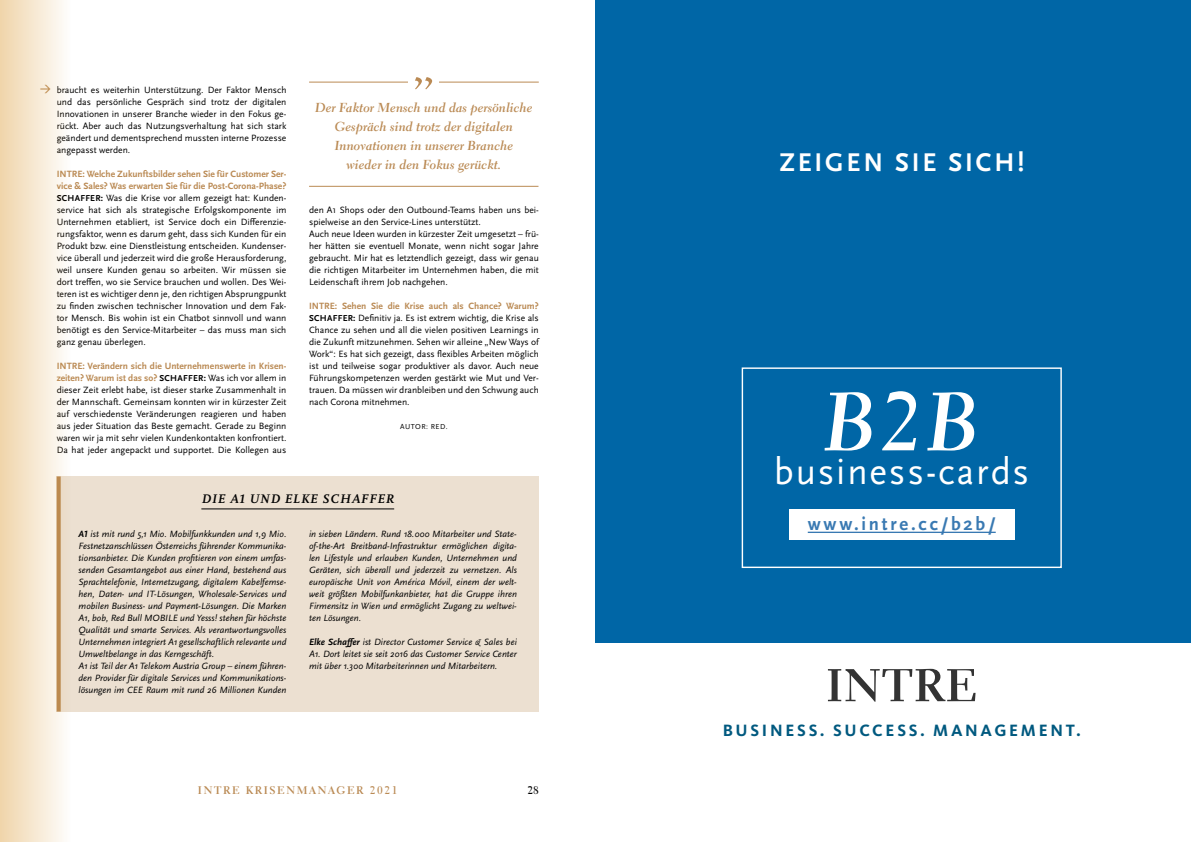
<style>
.page{position:relative;width:1191px;height:842px;background:#fff}
.page>*{position:absolute;margin:0;border:0;box-sizing:border-box;transform-origin:0 0}
.t1{font:82.3px "Electra LT Std Bold Cursive";color:#fff}
.t2{font:38.4px "Scala Sans Pro";letter-spacing:.05em;color:#fff}
.t3{font:700 26.8px "Scala Sans Pro";letter-spacing:.11em;color:#fff}
.t4{font:700 19.2px "Scala Sans Pro";letter-spacing:.15em;color:#3979b2}
.t5{font:700 17px "Kievit Pro";letter-spacing:.16em;color:#00597f}
.t6{font:13px/19px "Electra LT Std Bold Cursive";color:#ba8a54;text-align:center}
.t7{font:italic 700 13px "Scala Pro";letter-spacing:.06em;color:#000}
.t8{font:12px "Arrow Dynamic";color:#ba8a54}
.t9{font:700 11px "Electra LT Std";letter-spacing:.15em;color:#ba8a54}
.t10{font:700 11px "Electra LT Std";color:#000}
.t11{font:9.5px/12px "Scala Sans Pro";color:#000;text-align:justify}
.t12{font:italic 9.5px/12px "Scala Sans Pro";color:#000;text-align:justify}
.t13{font:7.5px "Scala Sans Pro";letter-spacing:.06em;color:#000}
.s1{font-weight:700;color:#ba8a54}
.s2{font-weight:700;font-size:9px}
.s3{font-weight:700}
</style>
<div class="page">
<div style="left:57px;top:476px;width:482px;height:235px;background:#ece0d1"></div>
<hr style="left:201px;top:509px;width:193px;height:1px;background:#000">
<hr style="left:309px;top:82px;width:230px;height:1px;background:#ba8a54">
<div style="left:408px;top:72px;width:31px;height:21px;background:#fff"></div>
<svg style="left:415px;top:77px;width:17px;height:12px"></svg>
<hr style="left:309px;top:186px;width:229px;height:1px;background:#ba8a54">
<svg style="left:0;top:0;width:77px;height:842px"></svg>
<div style="left:595px;top:0;width:596px;height:642px;background:#0066a6"></div>
<div style="left:788px;top:509px;width:226px;height:31px;background:#fff"></div>
<svg style="left:828px;top:669px;width:147px;height:33px"></svg>
<hr style="left:807px;top:532px;width:188px;height:1px;background:#3979b2">
<div style="left:741px;top:367px;width:320px;height:201px;border:1px solid #fff"></div>
<p class="t8" style="left:40px;top:83px;width:12px">e</p>
<p class="t11" style="left:57px;top:84px;width:231px">braucht es weiterhin Unterstützung. Der Faktor Mensch und das persönliche Gespräch sind trotz der digitalen Innovationen in unserer Branche wieder in den Fokus ge&shy;rückt. Aber auch das Nutzungsverhaltung hat sich stark geändert und dementsprechend mussten interne Prozesse angepasst werden.</p>
<p class="t11" style="left:57px;top:168px;width:231px"><span class="s1">INTRE: Welche Zukunftsbilder sehen Sie für Customer Ser&shy;vice &amp; Sales? Was erwarten Sie für die Post-Corona-Phase?<br></span><span class="s2">SCHAFFER:</span> Was die Krise vor allem gezeigt hat: Kunden&shy;service hat sich als strategische Erfolgskomponente im Unternehmen etabliert, ist Service doch ein Differenzie&shy;rungsfaktor, wenn es darum geht, dass sich Kunden für ein Produkt bzw. eine Dienstleistung entscheiden. Kundenser&shy;vice überall und jederzeit wird die große Herausforderung, weil unsere Kunden genau so arbeiten. Wir müssen sie dort treffen, wo sie Service brauchen und wollen. Des Wei&shy;teren ist es wichtiger denn je, den richtigen Absprungpunkt zu finden zwischen technischer Innovation und dem Fak&shy;tor Mensch. Bis wohin ist ein Chatbot sinnvoll und wann benötigt es den Service-Mitarbeiter – das muss man sich ganz genau überlegen.</p>
<p class="t11" style="left:57px;top:360px;width:231px"><span class="s1">INTRE: Verändern sich die Unternehmenswerte in Krisen&shy;zeiten? Warum ist das so?</span> <span class="s2">SCHAFFER:</span> Was ich vor allem in dieser Zeit erlebt habe, ist dieser starke Zusammenhalt in der Mannschaft. Gemeinsam konnten wir in kürzester Zeit auf verschiedenste Veränderungen reagieren und haben aus jeder Situation das Beste gemacht. Gerade zu Beginn waren wir ja mit sehr vielen Kundenkontakten konfrontiert.<br>Da hat jeder angepackt und supportet. Die Kollegen aus</p>
<h3 class="t6" style="left:315px;top:98px;width:219px">Der Faktor Mensch und das persönliche Gespräch sind trotz der digitalen Innovationen in unserer Branche<br>wieder in den Fokus gerückt.</h3>
<p class="t11" style="left:309px;top:204px;width:231px;text-align:left">den A1 Shops oder den Outbound-Teams haben uns bei&shy;spielweise an den Service-Lines unterstützt.<br>Auch neue Ideen wurden in kürzester Zeit umgesetzt – frü&shy;her hätten sie eventuell Monate, wenn nicht sogar Jahre gebraucht. Mir hat es letztendlich gezeigt, dass wir genau die richtigen Mitarbeiter im Unternehmen haben, die mit Leidenschaft ihrem Job nachgehen.</p>
<p class="t11" style="left:309px;top:300px;width:231px"><span class="s1">INTRE: Sehen Sie die Krise auch als Chance? Warum?<br></span><span class="s2">SCHAFFER:</span> Definitiv ja. Es ist extrem wichtig, die Krise als Chance zu sehen und all die vielen positiven Learnings in die Zukunft mitzunehmen. Sehen wir alleine „New Ways of Work“: Es hat sich gezeigt, dass flexibles Arbeiten möglich ist und teilweise sogar produktiver als davor. Auch neue Führungskompetenzen werden gestärkt wie Mut und Ver&shy;trauen. Da müssen wir dranbleiben und den Schwung auch nach Corona mitnehmen.</p>
<p class="t13" style="left:400px;top:422px;width:49px">AUTOR: RED.</p>
<h3 class="t7" style="left:201px;top:491px;width:194px">DIE A1 UND ELKE SCHAFFER</h3>
<p class="t12" style="left:79px;top:528px;width:209px;text-align:left"><span class="s3">A1</span> ist mit rund 5,1 Mio. Mobilfunkkunden und 1,9 Mio.<br>Festnetzanschlüssen Österreichs führender Kommunika&shy;tionsanbieter. Die Kunden profitieren von einem umfas&shy;senden Gesamtangebot aus einer Hand, bestehend aus Sprachtelefonie, Internetzugang, digitalem Kabelfernse&shy;hen, Daten- und IT-Lösungen, Wholesale-Services und mobilen Business- und Payment-Lösungen. Die Marken A1, bob, Red Bull MOBILE und Yesss! stehen für höchste Qualität und smarte Services. Als verantwortungsvolles Unternehmen integriert A1 gesellschaftlich relevante und Umweltbelange in das Kerngeschäft.<br>A1 ist Teil der A1 Telekom Austria Group – einem führen&shy;den Provider für digitale Services und Kommunikations&shy;lösungen im CEE Raum mit rund 26 Millionen Kunden</p>
<p class="t12" style="left:309px;top:528px;width:209px">in sieben Ländern. Rund 18.000 Mitarbeiter und State&shy;of-the-Art Breitband-Infrastruktur ermöglichen digita&shy;len Lifestyle und erlauben Kunden, Unternehmen und Geräten, sich überall und jederzeit zu vernetzen. Als europäische Unit von América Móvil, einem der welt&shy;weit größten Mobilfunkanbieter, hat die Gruppe ihren Firmensitz in Wien und ermöglicht Zugang zu weltwei&shy;ten Lösungen.</p>
<p class="t12" style="left:309px;top:636px;width:209px"><span class="s3">Elke Schaffer</span> ist Director Customer Service &amp; Sales bei A1. Dort leitet sie seit 2016 das Customer Service Center mit über 1.300 Mitarbeiterinnen und Mitarbeitern.</p>
<p class="t9" style="left:198px;top:783px;width:201px">INTRE KRISENMANAGER 2021</p>
<p class="t10" style="left:527px;top:783px;width:13px">28</p>
<h3 class="t3" style="left:779px;top:147px;width:246px">ZEIGEN SIE SICH!</h3>
<h1 class="t1" style="left:823px;top:372px;width:158px">B2B</h1>
<h2 class="t2" style="left:774px;top:449px;width:257px">business-cards</h2>
<h3 class="t4" style="left:807px;top:513px;width:189px">www.intre.cc/b2b/</h3>
<h3 class="t5" style="left:722px;top:720px;width:360px">BUSINESS. SUCCESS. MANAGEMENT.</h3>
</div>
